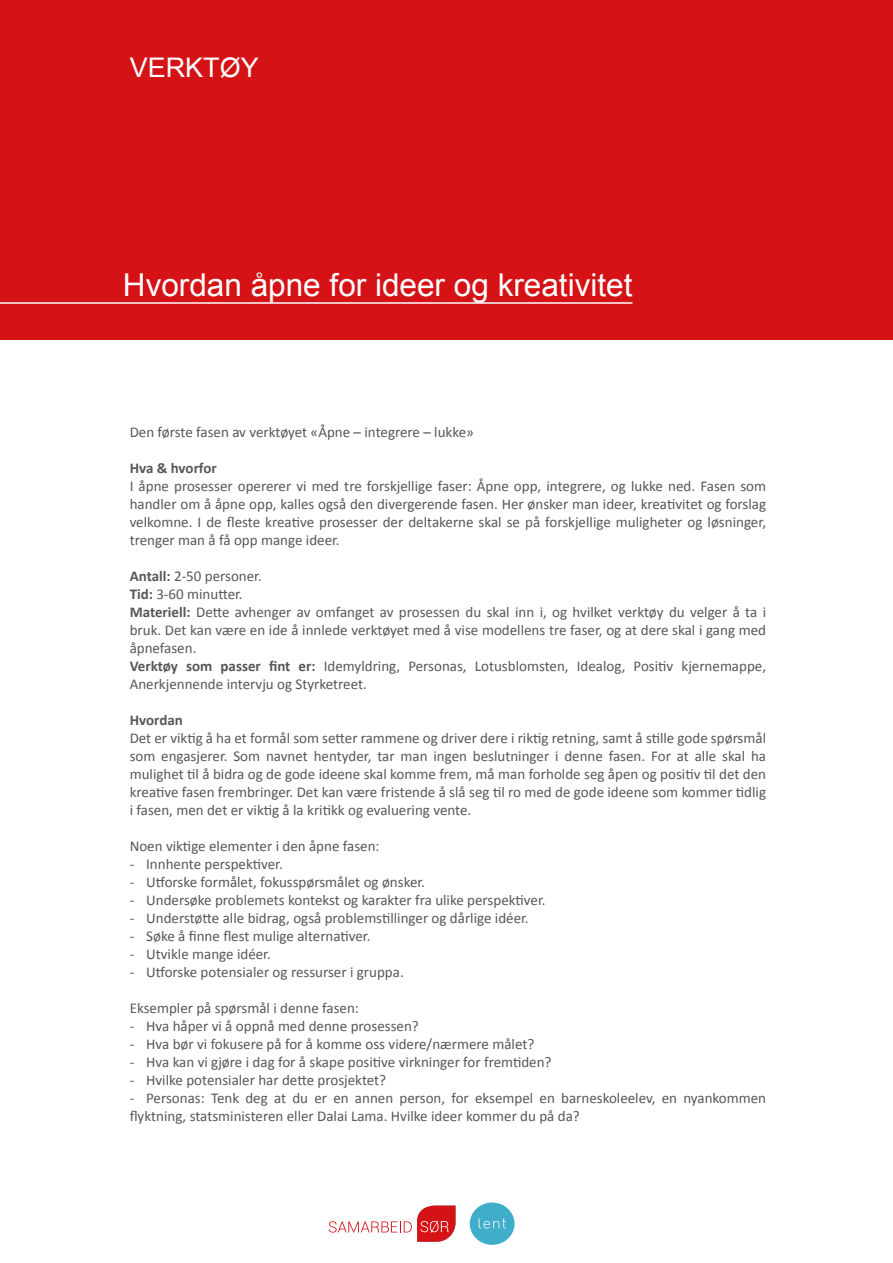
<style>
.page{position:relative;width:893px;height:1263px;background:#fff}
.page>*{position:absolute;margin:0;border:0;box-sizing:border-box;transform-origin:0 0}
.t1{font:31.5px "Arial";color:#fff}
.t2{font:27px "Arial";color:#fff}
.t3{font:15px/18px "Calibri";color:#575756;text-align:justify}
.t4{font:700 15px "Calibri";color:#575756}
.s1{font-weight:700}
</style>
<div class="page">
<div style="left:0;top:0;width:893px;height:339px;background:#d51317"></div>
<hr style="left:0;top:302px;width:632px;height:2px;background:#fff">
<svg style="left:329px;top:1205px;width:127px;height:37px"></svg>
<div style="left:470px;top:1202px;width:44px;height:43px;background:#3faeca;border-radius:50%"></div>
<svg style="left:479px;top:1218px;width:27px;height:10px"></svg>
<h2 class="t2" style="left:130px;top:50px;width:131px">VERKTØY</h2>
<h1 class="t1" style="left:123px;top:264px;width:511px">Hvordan åpne for ideer og kreativitet</h1>
<p class="t3" style="left:130px;top:422px;width:346px">Den første fasen av verktøyet «Åpne – integrere – lukke»</p>
<p class="t4" style="left:130px;top:459px;width:89px">Hva &amp; hvorfor</p>
<p class="t3" style="left:130px;top:476px;width:638px">I åpne prosesser opererer vi med tre forskjellige faser: Åpne opp, integrere, og lukke ned. Fasen som handler om å åpne opp, kalles også den divergerende fasen. Her ønsker man ideer, kreativitet og forslag velkomne. I de fleste kreative prosesser der deltakerne skal se på forskjellige muligheter og løsninger, trenger man å få opp mange ideer.</p>
<p class="t3" style="left:130px;top:566px;width:638px;text-align:left"><span class="s1">Antall:</span> 2-50 personer.<br><span class="s1">Tid:</span> 3-60 minutter.<br><span class="s1">Materiell:</span> Dette avhenger av omfanget av prosessen du skal inn i, og hvilket verktøy du velger å ta i bruk. Det kan være en ide å innlede verktøyet med å vise modellens tre faser, og at dere skal i gang med åpnefasen.<br><span class="s1">Verktøy som passer fint er:</span> Idemyldring, Personas, Lotusblomsten, Idealog, Positiv kjernemappe, Anerkjennende intervju og Styrketreet.</p>
<p class="t4" style="left:130px;top:711px;width:55px">Hvordan</p>
<p class="t3" style="left:130px;top:728px;width:638px">Det er viktig å ha et formål som setter rammene og driver dere i riktig retning, samt å stille gode spørsmål som engasjerer. Som navnet hentyder, tar man ingen beslutninger i denne fasen. For at alle skal ha mulighet til å bidra og de gode ideene skal komme frem, må man forholde seg åpen og positiv til det den kreative fasen frembringer. Det kan være fristende å slå seg til ro med de gode ideene som kommer tidlig i fasen, men det er viktig å la kritikk og evaluering vente.</p>
<p class="t3" style="left:130px;top:836px;width:251px">Noen viktige elementer i den åpne fasen:</p>
<p class="t3" style="left:130px;top:854px;width:155px">- Innhente perspektiver.</p>
<p class="t3" style="left:130px;top:872px;width:297px">- Utforske formålet, fokusspørsmålet og ønsker.</p>
<p class="t3" style="left:130px;top:890px;width:417px">- Undersøke problemets kontekst og karakter fra ulike perspektiver.</p>
<p class="t3" style="left:130px;top:908px;width:400px">- Understøtte alle bidrag, også problemstillinger og dårlige idéer.</p>
<p class="t3" style="left:130px;top:926px;width:242px">- Søke å finne flest mulige alternativer.</p>
<p class="t3" style="left:130px;top:944px;width:143px">- Utvikle mange idéer.</p>
<p class="t3" style="left:130px;top:962px;width:276px">- Utforske potensialer og ressurser i gruppa.</p>
<p class="t3" style="left:130px;top:998px;width:231px">Eksempler på spørsmål i denne fasen:</p>
<p class="t3" style="left:130px;top:1016px;width:291px">- Hva håper vi å oppnå med denne prosessen?</p>
<p class="t3" style="left:130px;top:1034px;width:406px">- Hva bør vi fokusere på for å komme oss videre/nærmere målet?</p>
<p class="t3" style="left:130px;top:1052px;width:423px">- Hva kan vi gjøre i dag for å skape positive virkninger for fremtiden?</p>
<p class="t3" style="left:130px;top:1070px;width:258px">- Hvilke potensialer har dette prosjektet?</p>
<p class="t3" style="left:130px;top:1088px;width:638px">- Personas: Tenk deg at du er en annen person, for eksempel en barneskoleelev, en nyankommen flyktning, statsministeren eller Dalai Lama. Hvilke ideer kommer du på da?</p>
</div>
